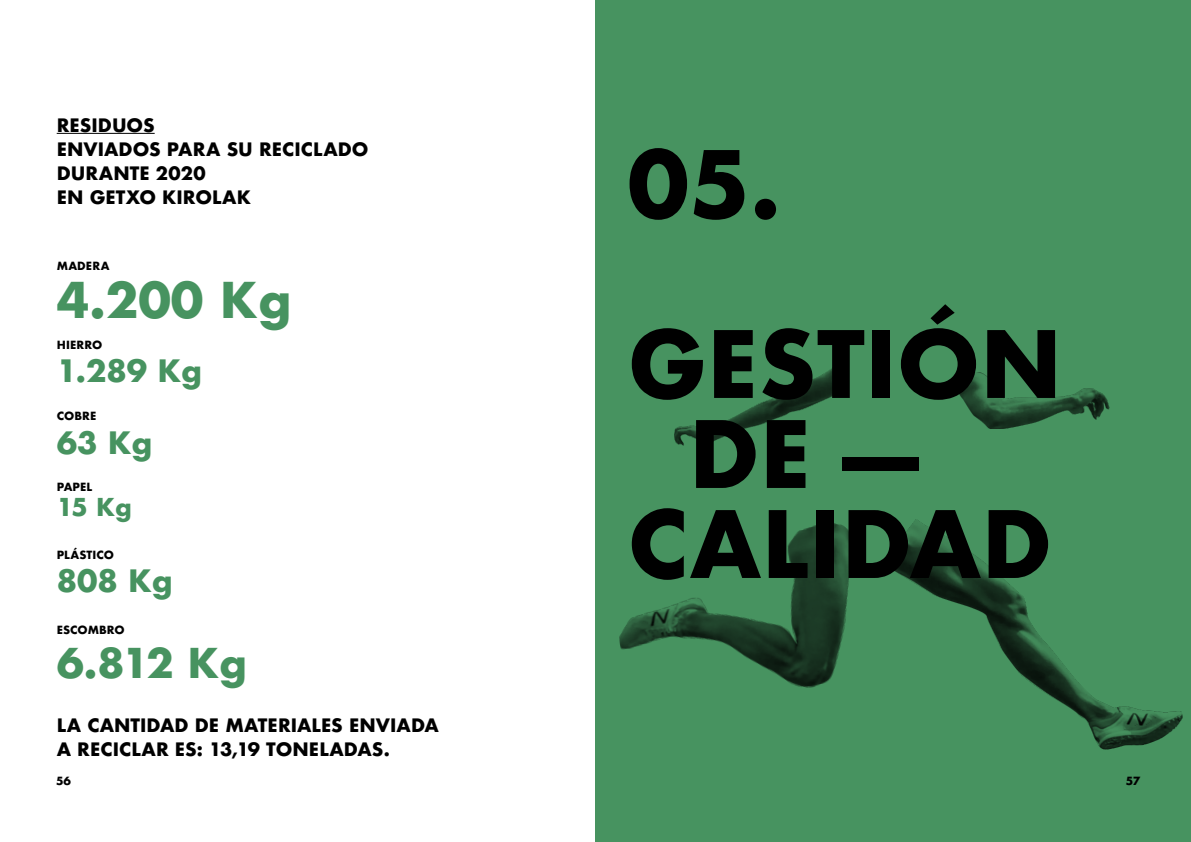
<style>
.page{position:relative;width:1191px;height:842px;background:#fff}
.page>*{position:absolute;margin:0;border:0;box-sizing:border-box;transform-origin:0 0}
.t1{font:700 90px/180px "Futura";color:#000}
.t2{font:700 48px "Futura";color:#479360}
.t3{font:700 40px "Futura";color:#479360}
.t4{font:700 30px "Futura";color:#479360}
.t5{font:700 24px "Futura";color:#479360}
.t6{font:700 18px/24px "Futura";color:#000}
.t7{font:700 11px "Futura";letter-spacing:.01em;color:#000}
</style>
<div class="page">
<hr style="left:57px;top:133px;width:98px;height:1px;background:#000">
<div style="left:595px;top:0;width:596px;height:842px;background:#479360"></div>
<img style="left:619px;top:522px;width:233px;height:166px">
<img style="left:886px;top:520px;width:296px;height:229px">
<img style="left:959px;top:372px;width:150px;height:57px">
<img style="left:675px;top:365px;width:163px;height:81px">
<p class="t6" style="left:57px;top:113px;width:313px">RESIDUOS<br>ENVIADOS PARA SU RECICLADO<br>DURANTE 2020<br>EN GETXO KIROLAK</p>
<p class="t7" style="left:57px;top:258px;width:54px">MADERA</p>
<h2 class="t2" style="left:57px;top:265px;width:236px">4.200 Kg</h2>
<h3 class="t4" style="left:57px;top:349px;width:147px">1.289 Kg</h3>
<p class="t7" style="left:57px;top:337px;width:47px">HIERRO</p>
<p class="t7" style="left:57px;top:408px;width:41px">COBRE</p>
<h3 class="t4" style="left:57px;top:421px;width:97px">63 Kg</h3>
<h3 class="t5" style="left:57px;top:489px;width:77px">15 Kg</h3>
<p class="t7" style="left:57px;top:479px;width:37px">PAPEL</p>
<p class="t7" style="left:57px;top:547px;width:59px">PLÁSTICO</p>
<h3 class="t4" style="left:57px;top:559px;width:118px">808 Kg</h3>
<p class="t7" style="left:57px;top:622px;width:70px">ESCOMBRO</p>
<h3 class="t3" style="left:57px;top:634px;width:192px">6.812 Kg</h3>
<p class="t6" style="left:57px;top:713px;width:384px">LA CANTIDAD DE MATERIALES ENVIADA<br>A RECICLAR ES: 13,19 TONELADAS.</p>
<h1 class="t1" style="left:628px;top:94px;width:436px">05.<br>GESTIÓN</h1>
<h1 class="t1" style="left:628px;top:409px;width:426px;line-height:90px;text-indent:61px">DE ---<br>CALIDAD</h1>
<p class="t7" style="left:56px;top:773px;width:17px">56</p>
<p class="t7" style="left:1125px;top:773px;width:16px">57</p>
</div>
